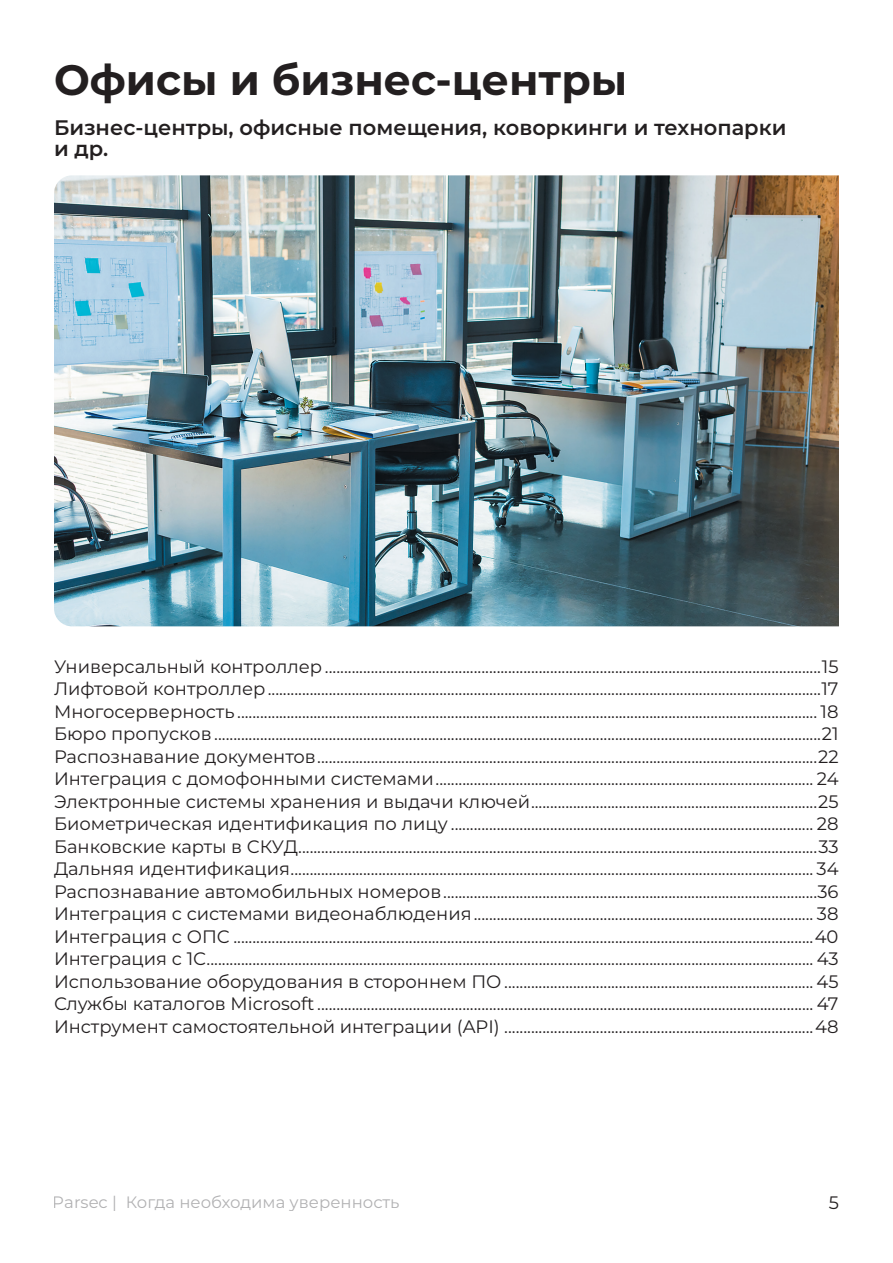
<style>
.page{position:relative;width:893px;height:1263px;background:#fff}
.page>*{position:absolute;margin:0;border:0;box-sizing:border-box;transform-origin:0 0}
.Заголовок_страницы{font:700 42.45px "Montserrat";color:#231f20}
.Подзаголовок{font:600 21px/21px "Montserrat";color:#231f20}
.Заголовок{font:18px "Montserrat";color:#231f20}
.t1{font:16.5px "Montserrat";color:#636366}
</style>
<div class="page">
<img style="left:54px;top:175px;width:785px;height:451px">
<p class="Заголовок_страницы" style="left:54px;top:49px;width:575px">Офисы и бизнес-центры</p>
<p class="Подзаголовок" style="left:54px;top:116px;width:734px">Бизнес-центры, офисные помещения, коворкинги и технопарки и др.</p>
<p class="Заголовок" style="left:54px;top:654px;width:786px">Универсальный контроллер..................................................................................................................................15</p>
<p class="Заголовок" style="left:54px;top:676px;width:786px">Лифтовой контроллер.................................................................................................................................................17</p>
<p class="Заголовок" style="left:54px;top:699px;width:786px">Многосерверность ........................................................................................................................................................ 18</p>
<p class="Заголовок" style="left:54px;top:721px;width:786px">Бюро пропусков...............................................................................................................................................................21</p>
<p class="Заголовок" style="left:54px;top:744px;width:786px">Распознавание документов...................................................................................................................................22</p>
<p class="Заголовок" style="left:54px;top:766px;width:786px">Интеграция с домофонными системами................................................................................................... 24</p>
<p class="Заголовок" style="left:54px;top:789px;width:786px">Электронные системы хранения и выдачи ключей...........................................................................25</p>
<p class="Заголовок" style="left:54px;top:811px;width:786px">Биометрическая идентификация по лицу ............................................................................................... 28</p>
<p class="Заголовок" style="left:54px;top:834px;width:786px">Банковские карты в СКУД........................................................................................................................................33</p>
<p class="Заголовок" style="left:54px;top:856px;width:786px">Дальняя идентификация......................................................................................................................................... 34</p>
<p class="Заголовок" style="left:54px;top:879px;width:786px">Распознавание автомобильных номеров..................................................................................................36</p>
<p class="Заголовок" style="left:54px;top:901px;width:786px">Интеграция с системами видеонаблюдения......................................................................................... 38</p>
<p class="Заголовок" style="left:54px;top:924px;width:786px">Интеграция с ОПС ........................................................................................................................................................40</p>
<p class="Заголовок" style="left:54px;top:946px;width:786px">Интеграция с 1С............................................................................................................................................................... 43</p>
<p class="Заголовок" style="left:54px;top:969px;width:786px">Использование оборудования в стороннем ПО ................................................................................. 45</p>
<p class="Заголовок" style="left:54px;top:991px;width:786px">Службы каталогов Microsoft .................................................................................................................................. 47</p>
<p class="Заголовок" style="left:54px;top:1014px;width:786px">Инструмент самостоятельной интеграции (API) .................................................................................48</p>
<p class="t1" style="left:53px;top:1190px;width:348px">Parsec | Когда необходима уверенность</p>
<p class="Заголовок" style="left:829px;top:1190px;width:12px">5</p>
</div>
